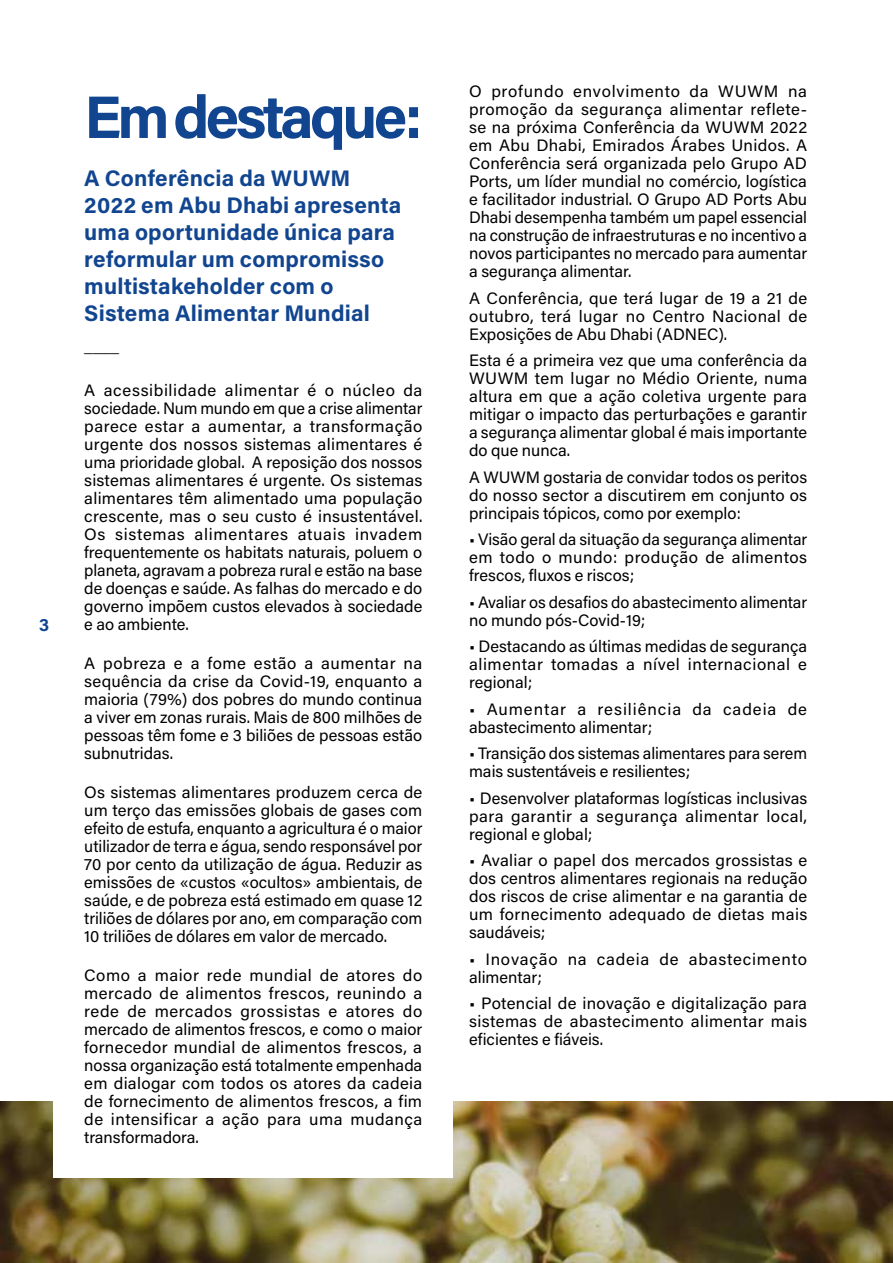
<style>
.page{position:relative;width:893px;height:1263px;background:#fff}
.page>*{position:absolute;margin:0;border:0;box-sizing:border-box;transform-origin:0 0}
.t1{font:700 60px "Acumin Pro";letter-spacing:-.06em;color:#114590}
.t2{font:700 22.5px/27px "Acumin Pro";letter-spacing:.01em;color:#114590}
.t3{font:700 18px "Acumin Pro";color:#114590}
.t4{font:16.5px/18px "Acumin Pro";color:#000;text-align:justify}
.t5{font:16.5px/18px "Acumin Pro";letter-spacing:.05em;color:#000}
.t6{font:16.5px/18px "Acumin Pro";letter-spacing:.045em;color:#000}
.t7{font:700 16.5px "Acumin Pro";color:#000}
</style>
<div class="page">
<img style="left:0;top:1101px;width:893px;height:162px">
<div style="left:53px;top:425px;width:400px;height:753px;background:#fff"></div>
<p class="t3" style="left:39px;top:612px;width:12px">3</p>
<h1 class="t1" style="left:84px;top:75px;width:340px">Em destaque:</h1>
<h2 class="t2" style="left:84px;top:164px;width:319px">A Conferência da WUWM<br>2022 em Abu Dhabi apresenta uma oportunidade única para reformular um compromisso multistakeholder com o<br>Sistema Alimentar Mundial</h2>
<p class="t7" style="left:84px;top:335px;width:36px">____</p>
<p class="t4" style="left:84px;top:380px;width:340px">A acessibilidade alimentar é o núcleo da sociedade. Num mundo em que a crise alimentar parece estar a aumentar, a transformação urgente dos nossos sistemas alimentares é uma prioridade global. A reposição dos nossos sistemas alimentares é urgente. Os sistemas alimentares têm alimentado uma população crescente, mas o seu custo é insustentável.<br>Os sistemas alimentares atuais invadem frequentemente os habitats naturais, poluem o planeta, agravam a pobreza rural e estão na base de doenças e saúde. As falhas do mercado e do governo impõem custos elevados à sociedade e ao ambiente.</p>
<p class="t4" style="left:84px;top:653px;width:340px">A pobreza e a fome estão a aumentar na sequência da crise da Covid-19, enquanto a maioria (79%) dos pobres do mundo continua a viver em zonas rurais. Mais de 800 milhões de pessoas têm fome e 3 biliões de pessoas estão subnutridas.</p>
<p class="t4" style="left:84px;top:783px;width:340px">Os sistemas alimentares produzem cerca de um terço das emissões globais de gases com efeito de estufa, enquanto a agricultura é o maior utilizador de terra e água, sendo responsável por 70 por cento da utilização de água. Reduzir as emissões de «custos «ocultos» ambientais, de saúde, e de pobreza está estimado em quase 12 triliões de dólares por ano, em comparação com 10 triliões de dólares em valor de mercado.</p>
<p class="t4" style="left:84px;top:966px;width:340px">Como a maior rede mundial de atores do mercado de alimentos frescos, reunindo a rede de mercados grossistas e atores do mercado de alimentos frescos, e como o maior fornecedor mundial de alimentos frescos, a nossa organização está totalmente empenhada em dialogar com todos os atores da cadeia de fornecimento de alimentos frescos, a fim de intensificar a ação para uma mudança transformadora.</p>
<p class="t4" style="left:469px;top:82px;width:340px">O profundo envolvimento da WUWM na promoção da segurança alimentar reflete&shy;se na próxima Conferência da WUWM 2022 em Abu Dhabi, Emirados Árabes Unidos. A Conferência será organizada pelo Grupo AD Ports, um líder mundial no comércio, logística e facilitador industrial. O Grupo AD Ports Abu Dhabi desempenha também um papel essencial na construção de infraestruturas e no incentivo a novos participantes no mercado para aumentar a segurança alimentar.</p>
<p class="t4" style="left:469px;top:288px;width:340px">A Conferência, que terá lugar de 19 a 21 de outubro, terá lugar no Centro Nacional de Exposições de Abu Dhabi (ADNEC).</p>
<p class="t4" style="left:469px;top:351px;width:340px">Esta é a primeira vez que uma conferência da WUWM tem lugar no Médio Oriente, numa altura em que a ação coletiva urgente para mitigar o impacto das perturbações e garantir a segurança alimentar global é mais importante do que nunca.</p>
<p class="t4" style="left:469px;top:467px;width:339px">A WUWM gostaria de convidar todos os peritos do nosso sector a discutirem em conjunto os principais tópicos, como por exemplo:</p>
<p class="t4" style="left:469px;top:530px;width:340px">• Visão geral da situação da segurança alimentar em todo o mundo: produção de alimentos frescos, fluxos e riscos;</p>
<p class="t4" style="left:469px;top:592px;width:340px">• Avaliar os desafios do abastecimento alimentar no mundo pós-Covid-19;</p>
<p class="t4" style="left:469px;top:637px;width:340px">• Destacando as últimas medidas de segurança alimentar tomadas a nível internacional e regional;</p>
<p class="t5" style="left:469px;top:699px;width:339px">• Aumentar a resiliência da cadeia de abastecimento alimentar;</p>
<p class="t4" style="left:469px;top:744px;width:339px">• Transição dos sistemas alimentares para serem mais sustentáveis e resilientes;</p>
<p class="t4" style="left:469px;top:788px;width:340px">• Desenvolver plataformas logísticas inclusivas para garantir a segurança alimentar local, regional e global;</p>
<p class="t4" style="left:469px;top:851px;width:340px">• Avaliar o papel dos mercados grossistas e dos centros alimentares regionais na redução dos riscos de crise alimentar e na garantia de um fornecimento adequado de dietas mais saudáveis;</p>
<p class="t6" style="left:469px;top:949px;width:339px">• Inovação na cadeia de abastecimento alimentar;</p>
<p class="t4" style="left:469px;top:994px;width:340px">• Potencial de inovação e digitalização para sistemas de abastecimento alimentar mais eficientes e fiáveis.</p>
</div>
